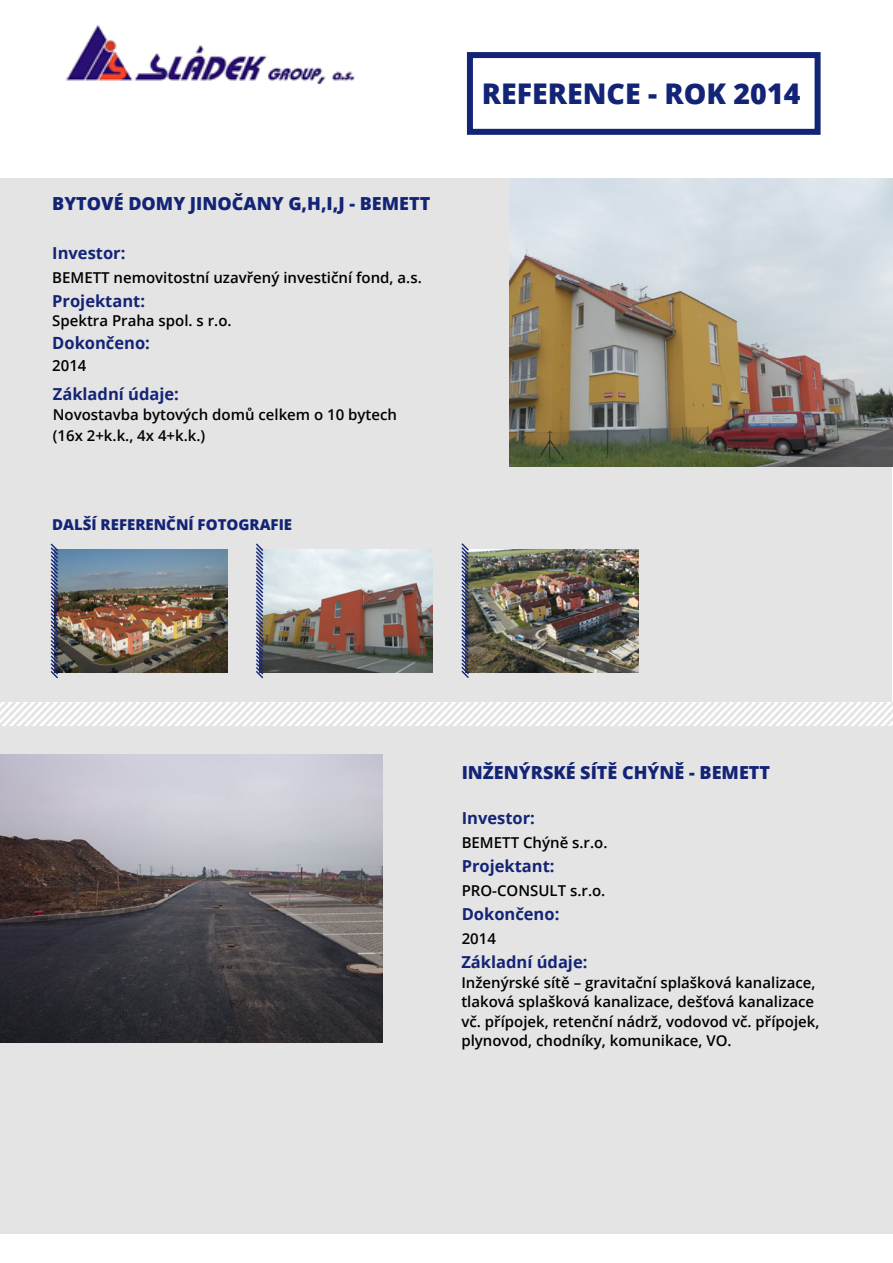
<style>
.page{position:relative;width:893px;height:1263px;background:#fff}
.page>*{position:absolute;margin:0;border:0;box-sizing:border-box;transform-origin:0 0}
.t1{font:800 28.5px "Open Sans";color:#132476}
.t2{font:800 18px "Open Sans";color:#132476}
.t3{font:700 16.8px "Open Sans";color:#132476}
.t4{font:700 16.5px "Open Sans";color:#132476}
.t5{font:600 15.3px "Open Sans";color:#000}
.t6{font:600 15px/19.5px "Open Sans";color:#000}
.t7{font:800 15px "Open Sans";color:#132476}
</style>
<div class="page">
<div style="left:0;top:178px;width:891px;height:523px;background:#e4e4e4"></div>
<svg style="left:0;top:698px;width:893px;height:29px"></svg>
<div style="left:0;top:727px;width:893px;height:507px;background:#e4e4e4"></div>
<img style="left:66px;top:25px;width:289px;height:60px">
<img style="left:510px;top:178px;width:383px;height:288px">
<img style="left:0;top:754px;width:382px;height:288px">
<img style="left:60px;top:550px;width:167px;height:122px">
<svg style="left:50px;top:543px;width:10px;height:136px"></svg>
<div style="left:467px;top:52px;width:354px;height:83px;border:6px solid #132476"></div>
<img style="left:265px;top:550px;width:167px;height:122px">
<img style="left:470px;top:550px;width:168px;height:122px">
<svg style="left:256px;top:543px;width:9px;height:136px"></svg>
<svg style="left:461px;top:543px;width:9px;height:135px"></svg>
<p class="t2" style="left:52px;top:189px;width:380px">BYTOVÉ DOMY JINOČANY G,H,I,J - BEMETT</p>
<p class="t4" style="left:52px;top:241px;width:75px">Investor:</p>
<p class="t6" style="left:52px;top:267px;width:371px">BEMETT nemovitostní uzavřený investiční fond, a.s.</p>
<p class="t4" style="left:52px;top:289px;width:94px">Projektant:</p>
<p class="t6" style="left:52px;top:311px;width:181px">Spektra Praha spol. s r.o.</p>
<p class="t3" style="left:52px;top:331px;width:99px">Dokončeno:</p>
<p class="t5" style="left:52px;top:355px;width:36px">2014</p>
<p class="t4" style="left:53px;top:383px;width:128px">Základní údaje:</p>
<p class="t6" style="left:53px;top:403px;width:346px;line-height:21.6px">Novostavba bytových domů celkem o 10 bytech (16x 2+k.k., 4x 4+k.k.)</p>
<p class="t7" style="left:52px;top:513px;width:241px">DALŠÍ REFERENČNÍ FOTOGRAFIE</p>
<h1 class="t1" style="left:482px;top:72px;width:320px">REFERENCE - ROK 2014</h1>
<p class="t2" style="left:462px;top:758px;width:310px">INŽENÝRSKÉ SÍTĚ CHÝNĚ - BEMETT</p>
<p class="t4" style="left:462px;top:806px;width:75px">Investor:</p>
<p class="t6" style="left:462px;top:832px;width:147px">BEMETT Chýně s.r.o.</p>
<p class="t4" style="left:462px;top:854px;width:94px">Projektant:</p>
<p class="t6" style="left:462px;top:880px;width:145px">PRO-CONSULT s.r.o.</p>
<p class="t4" style="left:462px;top:902px;width:99px">Dokončeno:</p>
<p class="t6" style="left:462px;top:928px;width:36px">2014</p>
<p class="t4" style="left:461px;top:951px;width:128px">Základní údaje:</p>
<p class="t6" style="left:461px;top:972px;width:360px">Inženýrské sítě – gravitační splašková kanalizace, tlaková splašková kanalizace, dešťová kanalizace vč. přípojek, retenční nádrž, vodovod vč. přípojek, plynovod, chodníky, komunikace, VO.</p>
</div>
